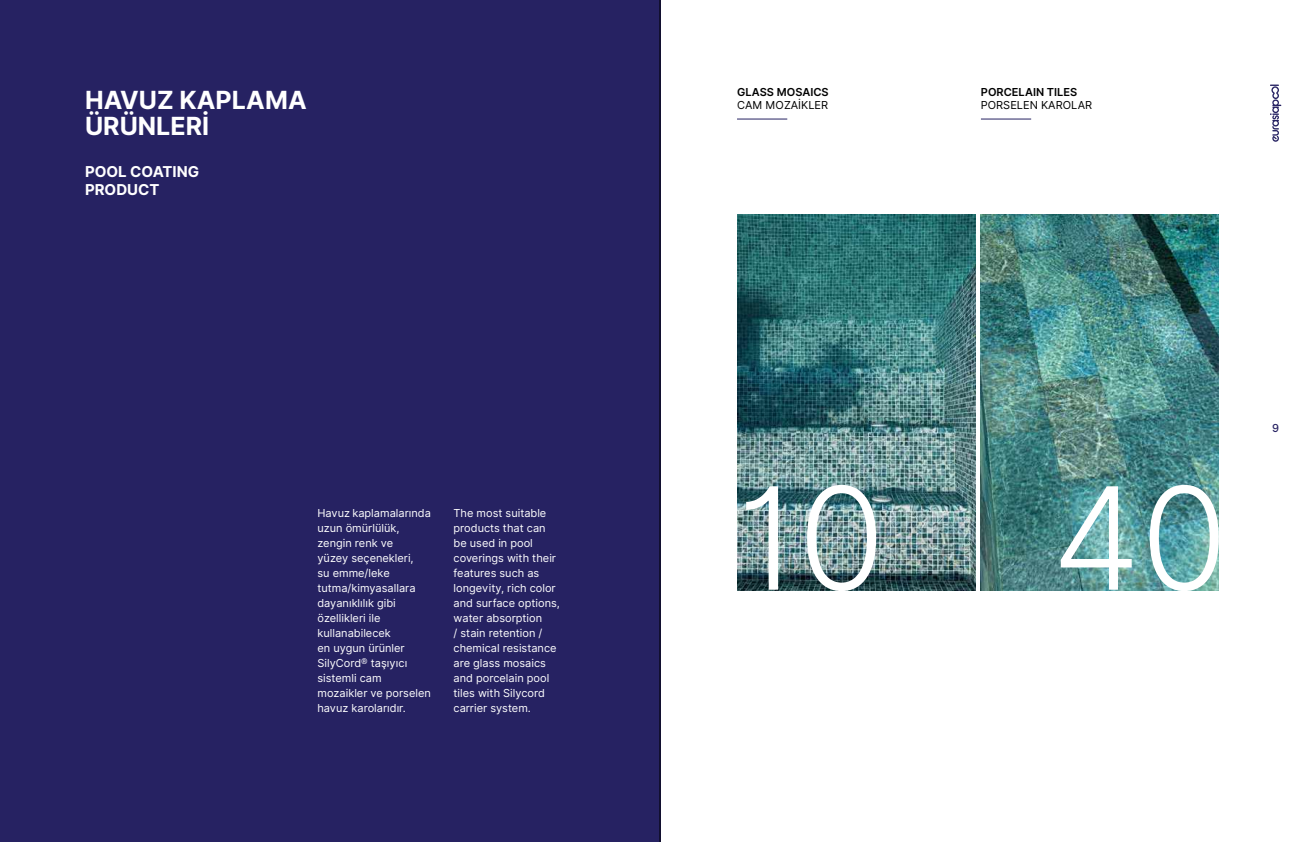
<style>
.page{position:relative;width:1304px;height:842px;background:#fff}
.page>*{position:absolute;margin:0;border:0;box-sizing:border-box;transform-origin:0 0}
.t1{font:142.1px "Inter Light BETA";color:#fff}
.t2{font:700 25px/26px "Inter";color:#fff}
.t3{font:700 15px/18px "Inter";color:#fff}
.t4{font:11px/15px "Inter";color:#fff}
.t5{font:11px "Inter";color:#000}
.t6{font:600 11px "Inter";color:#000}
.t7{font:500 11px "Inter";color:#262262}
</style>
<div class="page">
<div style="left:0;top:0;width:660px;height:842px;background:#262262"></div>
<img style="left:981px;top:214px;width:238px;height:376px">
<img style="left:737px;top:214px;width:238px;height:376px">
<hr style="left:737px;top:119px;width:50px;height:1px;background:#262262">
<hr style="left:981px;top:119px;width:50px;height:1px;background:#262262">
<svg style="left:1270px;top:85px;width:11px;height:57px"></svg>
<svg style="left:25px;top:85px;width:11px;height:57px"></svg>
<h2 class="t2" style="left:85px;top:88px;width:223px">HAVUZ KAPLAMA<br>ÜRÜNLERİ</h2>
<h3 class="t3" style="left:85px;top:163px;width:116px">POOL COATING<br>PRODUCT</h3>
<p class="t4" style="left:317px;top:505px;width:115px">Havuz kaplamalarında uzun ömürlülük, zengin renk ve<br>yüzey seçenekleri,<br>su emme/leke tutma/kimyasallara dayanıklılık gibi özellikleri ile kullanabilecek<br>en uygun ürünler<br>SilyCord<sup>®</sup> taşıyıcı sistemli cam mozaikler ve porselen havuz karolarıdır.</p>
<p class="t4" style="left:454px;top:505px;width:108px">The most suitable products that can be used in pool coverings with their features such as longevity, rich color and surface options, water absorption<br>/ stain retention / chemical resistance are glass mosaics and porcelain pool tiles with Silycord carrier system.</p>
<p class="t6" style="left:737px;top:84px;width:93px">GLASS MOSAICS</p>
<p class="t5" style="left:737px;top:97px;width:93px">CAM MOZAİKLER</p>
<p class="t6" style="left:981px;top:84px;width:98px">PORCELAIN TILES</p>
<p class="t5" style="left:981px;top:97px;width:113px">PORSELEN KAROLAR</p>
<h1 class="t1" style="left:737px;top:437px;width:492px">10 40</h1>
<p class="t7" style="left:1272px;top:420px;width:8px">9</p>
</div>
